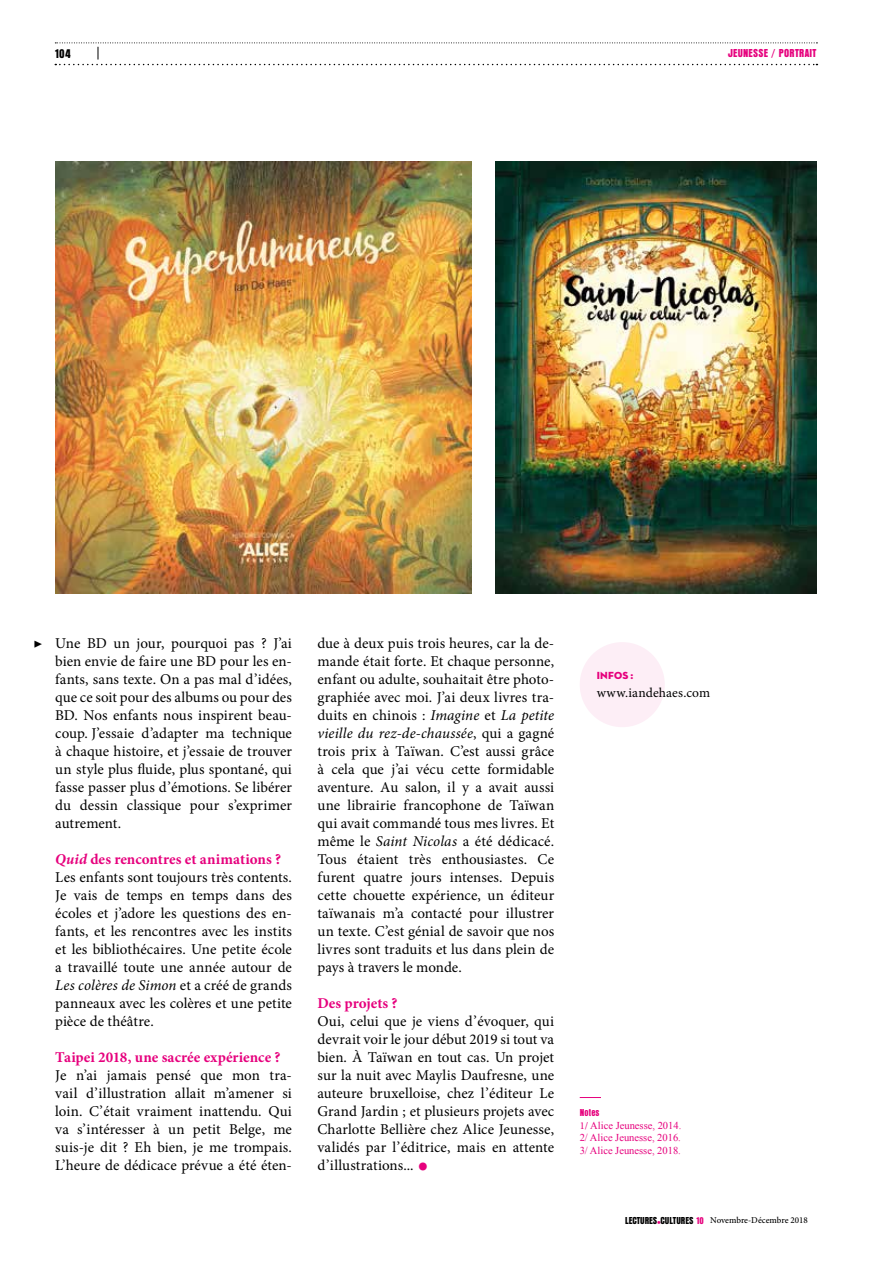
<style>
.page{position:relative;width:893px;height:1263px;background:#fff}
.page>*{position:absolute;margin:0;border:0;box-sizing:border-box;transform-origin:0 0}
.t1{font:15px/18px "Minion Pro";color:#000;text-align:justify}
.t2{font:700 15px "Minion Pro";color:#e6007d}
.t3{font:13.5px "Minion Pro";letter-spacing:.01em;color:#000}
.t4{font:13.5px "Anzeigen Gro D";color:#000}
.t5{font:12px "Anzeigen Gro D";letter-spacing:.02em;color:#e6007d}
.t6{font:10.5px/12.6px "Times New Roman";color:#e6007d;text-align:justify}
.t7{font:10.5px "Neutra Disp Titling";letter-spacing:.015em;color:#e6007d}
.t8{font:10.5px "Anzeigen Gro D";letter-spacing:.02em;color:#e6007d}
.t9{font:500 9px "Minion Pro";letter-spacing:-.005em;color:#000}
.s1{font-weight:700;font-style:italic;color:#e6007d}
.s2{font-weight:700;color:#e6007d}
.s3{font-style:italic}
.s4{font-size:30px;color:#e6007d}
.s5{font-family:"Minion Pro"}
.s6{font-family:"Anzeigen Gro D";font-weight:400;font-size:10.5px}
.s7{font-family:"Anzeigen Gro D";font-weight:400;font-size:10.5px;color:#e6007d}
</style>
<div class="page">
<svg style="left:55px;top:43px;width:762px;height:22px"></svg>
<div style="left:580px;top:642px;width:85px;height:85px;background:#fdeef6;border-radius:50%"></div>
<svg style="left:580px;top:1097px;width:21px;height:1px"></svg>
<img style="left:55px;top:162px;width:416px;height:431px">
<img style="left:496px;top:162px;width:320px;height:431px">
<p class="t4" style="left:55px;top:46px;width:17px">104</p>
<p class="t5" style="left:728px;top:47px;width:90px">JEUNESSE / PORTRAIT</p>
<p class="t1" style="left:33px;top:634px;width:11px">▶</p>
<p class="t1" style="left:55px;top:634px;width:238px">Une BD un jour, pourquoi pas ? J’ai bien envie de faire une BD pour les en&shy;fants, sans texte. On a pas mal d’idées, que ce soit pour des albums ou pour des BD. Nos enfants nous inspirent beau&shy;coup. J’essaie d’adapter ma technique à chaque histoire, et j’essaie de trouver un style plus fluide, plus spontané, qui fasse passer plus d’émotions. Se libérer du dessin classique pour s’exprimer autrement.</p>
<p class="t1" style="left:55px;top:850px;width:238px;text-align:left"><span class="s1">Quid</span> <span class="s2">des rencontres et animations ?<br></span>Les enfants sont toujours très contents.<br>Je vais de temps en temps dans des écoles et j’adore les questions des en&shy;fants, et les rencontres avec les instits et les bibliothécaires. Une petite école a travaillé toute une année autour de <span class="s3">Les colères de Simon</span> et a créé de grands panneaux avec les colères et une petite pièce de théâtre.</p>
<p class="t2" style="left:55px;top:1047px;width:227px">Taipei 2018, une sacrée expérience ?</p>
<p class="t1" style="left:55px;top:1066px;width:238px">Je n’ai jamais pensé que mon tra&shy;vail d’illustration allait m’amener si loin. C’était vraiment inattendu. Qui va s’intéresser à un petit Belge, me suis-je dit ? Eh bien, je me trompais.<br>L’heure de dédicace prévue a été éten-</p>
<p class="t1" style="left:317px;top:634px;width:238px">due à deux puis trois heures, car la de&shy;mande était forte. Et chaque personne, enfant ou adulte, souhaitait être photo&shy;graphiée avec moi. J’ai deux livres tra&shy;duits en chinois : <span class="s3">Imagine</span> et <span class="s3">La petite vieille du rez-de-chaussée</span>, qui a gagné trois prix à Taïwan. C’est aussi grâce à cela que j’ai vécu cette formidable aventure. Au salon, il y a avait aussi une librairie francophone de Taïwan qui avait commandé tous mes livres. Et même le <span class="s3">Saint Nicolas</span> a été dédicacé.<br>Tous étaient très enthousiastes. Ce furent quatre jours intenses. Depuis cette chouette expérience, un éditeur taïwanais m’a contacté pour illustrer un texte. C’est génial de savoir que nos livres sont traduits et lus dans plein de pays à travers le monde.</p>
<p class="t2" style="left:317px;top:993px;width:82px">Des projets ?</p>
<p class="t1" style="left:317px;top:1012px;width:238px">Oui, celui que je viens d’évoquer, qui devrait voir le jour début 2019 si tout va bien. À Taïwan en tout cas. Un projet sur la nuit avec Maylis Daufresne, une auteure bruxelloise, chez l’éditeur Le Grand Jardin ; et plusieurs projets avec Charlotte Bellière chez Alice Jeunesse, validés par l’éditrice, mais en attente d’illustrations... <span class="s4">•</span></p>
<p class="t7" style="left:597px;top:668px;width:38px">INFOS :</p>
<p class="t3" style="left:597px;top:683px;width:115px">www.iandehaes.com</p>
<p class="t8" style="left:580px;top:1107px;width:21px">Notes</p>
<p class="t6" style="left:580px;top:1119px;width:103px"><span class="s5">1/</span> Alice Jeunesse, 2014.<br>2/ Alice Jeunesse, 2016.<br>3/ Alice Jeunesse, 2018.</p>
<p class="t9" style="left:625px;top:1214px;width:184px"><span class="s6">LECTURES</span><span class="s7">•</span><span class="s6">CULTURES</span> <span class="s7">10</span> Novembre-Décembre 2018</p>
</div>
